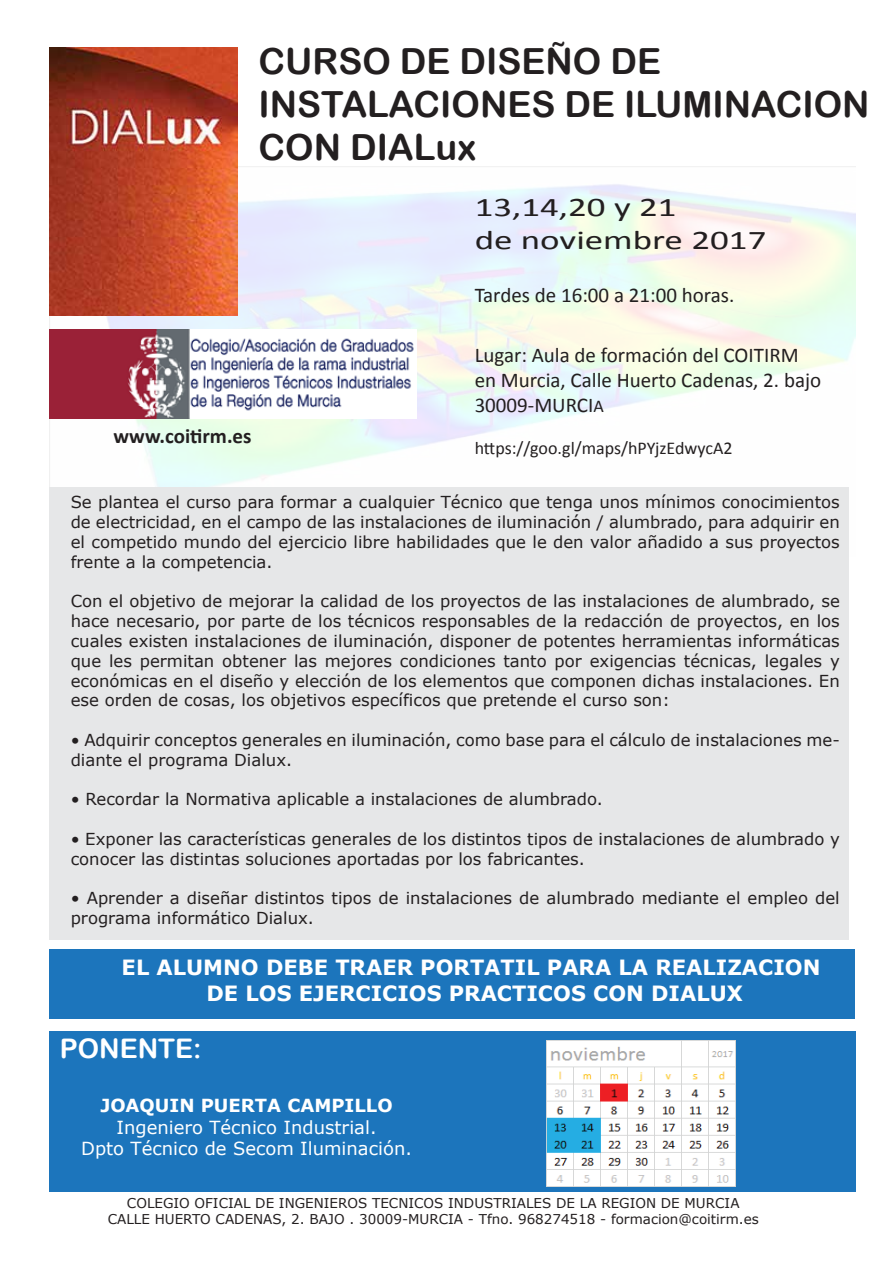
<style>
.page{position:relative;width:893px;height:1263px;background:#fff}
.page>*{position:absolute;margin:0;border:0;box-sizing:border-box;transform-origin:0 0}
.t1{font:36px/43.2px "Arial Rounded MT Bold";color:#231f20}
.t2{font:27px/32.4px "Calibri";color:#231f20;scale:1.37 1}
.t3{font:27px "Arial Rounded MT Bold";color:#fff}
.t4{font:21px/25.2px "Calibri";color:#231f20}
.t5{font:700 21px/25.2px "Verdana";color:#fff;text-align:center}
.t6{font:700 21px "Calibri";color:#231f20}
.t7{font:18px/21.6px "Verdana";color:#fff;text-align:center}
.t8{font:18px "Calibri";color:#231f20}
.t9{font:700 18px "Verdana";color:#fff}
.t10{font:16.5px/19.8px "Verdana";color:#231f20}
.t11{font:13.5px/16.2px "Verdana";color:#231f20;text-align:center}
.s1{font-size:18px}
</style>
<div class="page">
<img style="left:50px;top:166px;width:805px;height:322px">
<div style="left:50px;top:1032px;width:372px;height:160px;background:#1c75bc"></div>
<div style="left:422px;top:1032px;width:433px;height:160px;background:#1c75bc"></div>
<div style="left:50px;top:488px;width:799px;height:452px;background:#e6e7e8"></div>
<img style="left:50px;top:48px;width:188px;height:268px">
<img style="left:50px;top:330px;width:366px;height:88px">
<div style="left:50px;top:949px;width:805px;height:69px;background:#1c75bc"></div>
<img style="left:546px;top:1040px;width:189px;height:146px">
<h1 class="t1" style="left:259px;top:39px;width:612px">CURSO DE DISEÑO DE<br>INSTALACIONES DE ILUMINACION<br>CON DIALux</h1>
<h2 class="t2" style="left:475px;top:191px;width:214px">13,14,20 y 21<br>de noviembre 2017</h2>
<p class="t4" style="left:475px;top:283px;width:261px">Tardes de 16:00 a 21:00 horas.</p>
<p class="t6" style="left:113px;top:423px;width:140px">www.coitirm.es</p>
<p class="t4" style="left:475px;top:342px;width:348px">Lugar: Aula de formación del COITIRM en Murcia, Calle Huerto Cadenas, 2. bajo<br>30009-MURCI<span class="s1">A</span></p>
<p class="t8" style="left:475px;top:437px;width:259px">https://goo.gl/maps/hPYjzEdwycA2</p>
<p class="t10" style="left:71px;top:492px;width:771px;text-align:justify">Se plantea el curso para formar a cualquier Técnico que tenga unos mínimos conocimientos de electricidad, en el campo de las instalaciones de iluminación / alumbrado, para adquirir en el competido mundo del ejercicio libre habilidades que le den valor añadido a sus proyectos frente a la competencia.</p>
<p class="t10" style="left:71px;top:591px;width:771px;text-align:justify">Con el objetivo de mejorar la calidad de los proyectos de las instalaciones de alumbrado, se hace necesario, por parte de los técnicos responsables de la redacción de proyectos, en los cuales existen instalaciones de iluminación, disponer de potentes herramientas informáticas que les permitan obtener las mejores condiciones tanto por exigencias técnicas, legales y económicas en el diseño y elección de los elementos que componen dichas instalaciones. En ese orden de cosas, los objetivos específicos que pretende el curso son:</p>
<p class="t10" style="left:71px;top:730px;width:771px">• Adquirir conceptos generales en iluminación, como base para el cálculo de instalaciones me&shy;diante el programa Dialux.</p>
<p class="t10" style="left:71px;top:789px;width:534px">• Recordar la Normativa aplicable a instalaciones de alumbrado.</p>
<p class="t10" style="left:71px;top:829px;width:771px">• Exponer las características generales de los distintos tipos de instalaciones de alumbrado y conocer las distintas soluciones aportadas por los fabricantes.</p>
<p class="t10" style="left:71px;top:888px;width:771px">• Aprender a diseñar distintos tipos de instalaciones de alumbrado mediante el empleo del programa informático Dialux.</p>
<p class="t5" style="left:122px;top:955px;width:700px">EL ALUMNO DEBE TRAER PORTATIL PARA LA REALIZACION<br>DE LOS EJERCICIOS PRACTICOS CON DIALUX</p>
<h2 class="t3" style="left:60px;top:1032px;width:143px">PONENTE:</h2>
<p class="t9" style="left:100px;top:1093px;width:294px">JOAQUIN PUERTA CAMPILLO</p>
<p class="t7" style="left:81px;top:1116px;width:332px">Ingeniero Técnico Industrial.<br>Dpto Técnico de Secom Iluminación.</p>
<p class="t11" style="left:108px;top:1195px;width:653px">COLEGIO OFICIAL DE INGENIEROS TECNICOS INDUSTRIALES DE LA REGION DE MURCIA<br>CALLE HUERTO CADENAS, 2. BAJO . 30009-MURCIA - Tfno. 968274518 - formacion@coitirm.es</p>
</div>
